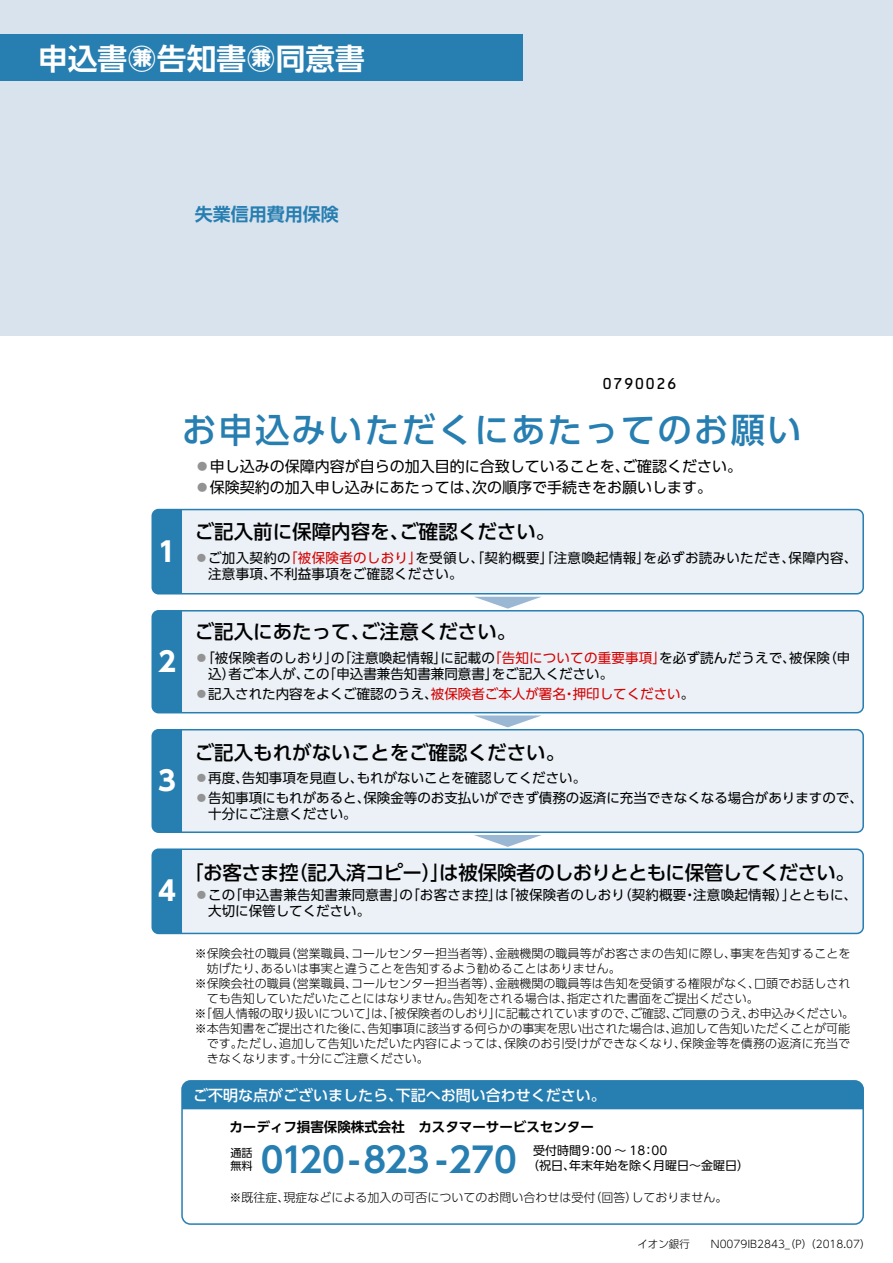
<style>
.page{position:relative;width:893px;height:1263px;background:#fff}
.page>*{position:absolute;margin:0;border:0;box-sizing:border-box;transform-origin:0 0}
.t1{font:500 34.5px "UD Shin Go Pro";letter-spacing:.06em;color:#277eb1}
.t2{font:700 34.5px "UD Shin Go Pro De";letter-spacing:-.02em;color:#277eb1}
.t3{font:700 29.7px "UD Shin Go Pro De";color:#fff}
.t4{font:700 27px "UD Shin Go Pro";color:#fff}
.t5{font:500 19.5px "UD Shin Go Pro";color:#000}
.t6{font:500 19.5px "UD Shin Go Pro";letter-spacing:-.03em;color:#000}
.t7{font:700 18.9px "UD Shin Go Pro";color:#fff}
.t8{font:700 18px "UD Shin Go Pro De";color:#277eb1}
.t9{font:15px "UD Shin Go Pro";color:#000}
.t10{font:500 15px "UD Shin Go Pro";color:#fff}
.t11{font:15px "OCRB Std";color:#000}
.t12{font:13.5px/16.5px "UD Shin Go Pro";letter-spacing:.015em;color:#000}
.t13{font:13.5px "UD Shin Go Pro";color:#d50000}
.t14{font:700 13.5px "UD Shin Go Pro De";color:#000}
.t15{font:300 12px "UD Shin Go Pro";color:#000}
.t16{font:12px/15px "UD Shin Go Pro";color:#000}
.t17{font:11.1px/13.5px "UD Shin Go Pro";color:#000}
.t18{font:300 10.5px "UD Shin Go Pro";color:#000}
.s1{color:#939393}
.s2{color:#d50000}
.s3{color:#000}
</style>
<div class="page">
<div style="left:0;top:0;width:893px;height:336px;background:#d8e3ed"></div>
<div style="left:0;top:34px;width:523px;height:47px;background:#277eb1"></div>
<svg style="left:475px;top:597px;width:66px;height:12px"></svg>
<div style="left:152px;top:509px;width:711px;height:85px;background:#ebf1f6;border-radius:6px"></div>
<div style="left:151px;top:509px;width:713px;height:85px;border:2px solid #277eb1;border-radius:6px"></div>
<svg style="left:474px;top:715px;width:67px;height:12px"></svg>
<div style="left:152px;top:611px;width:711px;height:102px;background:#ebf1f6;border-radius:6px"></div>
<div style="left:151px;top:610px;width:713px;height:103px;border:2px solid #277eb1;border-radius:6px"></div>
<svg style="left:474px;top:835px;width:67px;height:12px"></svg>
<div style="left:152px;top:730px;width:711px;height:102px;background:#ebf1f6;border-radius:6px"></div>
<div style="left:151px;top:729px;width:713px;height:104px;border:2px solid #277eb1;border-radius:6px"></div>
<div style="left:152px;top:849px;width:711px;height:84px;background:#ebf1f6;border-radius:6px"></div>
<div style="left:151px;top:848px;width:713px;height:86px;border:2px solid #277eb1;border-radius:6px"></div>
<div style="left:184px;top:1083px;width:677px;height:26px;background:#277eb1"></div>
<div style="left:181px;top:1080px;width:683px;height:145px;border:2px solid #277eb1;border-radius:9px"></div>
<div style="left:152px;top:849px;width:30px;height:84px;background:#277eb1"></div>
<div style="left:152px;top:730px;width:30px;height:102px;background:#277eb1"></div>
<div style="left:152px;top:611px;width:30px;height:101px;background:#277eb1"></div>
<div style="left:152px;top:509px;width:30px;height:85px;background:#277eb1"></div>
<h2 class="t3" style="left:38px;top:34px;width:328px">申込書○告知書○同意書</h2>
<h3 class="t7" style="left:133px;top:43px;width:20px">兼</h3>
<h3 class="t7" style="left:252px;top:43px;width:20px">兼</h3>
<h3 class="t8" style="left:195px;top:199px;width:145px">失業信用費用保険</h3>
<p class="t11" style="left:602px;top:375px;width:77px">0790026</p>
<h3 class="t4" style="left:158px;top:529px;width:19px">1</h3>
<h1 class="t1" style="left:182px;top:401px;width:621px">お申込みいただくにあたってのお願い</h1>
<p class="t9" style="left:195px;top:454px;width:549px"><span class="s1">●</span>申し込みの保障内容が自らの加入目的に合致していることを、ご確認ください。</p>
<p class="t9" style="left:195px;top:475px;width:519px"><span class="s1">●</span>保険契約の加入申し込みにあたっては、次の順序で手続きをお願いします。</p>
<h3 class="t5" style="left:195px;top:516px;width:362px">ご記入前に保障内容を、ご確認ください。</h3>
<p class="t12" style="left:208px;top:549px;width:651px;text-indent:-13px"><span class="s1">●</span>ご加入契約の<span class="s2">「被保険者のしおり」</span>を受領し、「契約概要」「注意喚起情報」を必ずお読みいただき、保障内容、注意事項、不利益事項をご確認ください。</p>
<h3 class="t4" style="left:158px;top:639px;width:19px">2</h3>
<h3 class="t5" style="left:195px;top:616px;width:323px">ご記入にあたって、ご注意ください。</h3>
<p class="t12" style="left:208px;top:649px;width:644px;text-indent:-13px"><span class="s1">●</span>「被保険者のしおり」の「注意喚起情報」に記載の<span class="s2">「告知についての重要事項」</span>を必ず読んだうえで、被保険（申込）者ご本人が、この「申込書兼告知書兼同意書」をご記入ください。</p>
<p class="t13" style="left:195px;top:682px;width:501px"><span class="s1">●</span><span class="s3">記入された内容をよくご確認のうえ、</span>被保険者ご本人が署名・押印してください<span class="s3">。</span></p>
<h3 class="t4" style="left:158px;top:759px;width:19px">3</h3>
<h3 class="t4" style="left:158px;top:869px;width:19px">4</h3>
<h3 class="t5" style="left:195px;top:737px;width:372px">ご記入もれがないことをご確認ください。</h3>
<p class="t12" style="left:195px;top:769px;width:393px"><span class="s1">●</span>再度、告知事項を見直し、もれがないことを確認してください。</p>
<p class="t12" style="left:208px;top:789px;width:656px;text-indent:-13px"><span class="s1">●</span>告知事項にもれがあると、保険金等のお支払いができず債務の返済に充当できなくなる場合がありますので、十分にご注意ください。</p>
<h3 class="t6" style="left:184px;top:856px;width:672px">「お客さま控（記入済コピー）」は被保険者のしおりとともに保管してください。</h3>
<p class="t12" style="left:208px;top:886px;width:650px;text-indent:-13px"><span class="s1">●</span>この「申込書兼告知書兼同意書」の「お客さま控」は「被保険者のしおり（契約概要・注意喚起情報）」とともに、大切に保管してください。</p>
<p class="t15" style="left:195px;top:943px;width:657px">※保険会社の職員（営業職員、コールセンター担当者等）、金融機関の職員等がお客さまの告知に際し、事実を告知することを</p>
<p class="t15" style="left:207px;top:958px;width:415px">妨げたり、あるいは事実と違うことを告知するよう勧めることはありません。</p>
<p class="t15" style="left:195px;top:973px;width:657px">※保険会社の職員（営業職員、コールセンター担当者等）、金融機関の職員等は告知を受領する権限がなく、口頭でお話しされ</p>
<p class="t15" style="left:207px;top:988px;width:553px">ても告知していただいたことにはなりません。告知をされる場合は、指定された書面をご提出ください。</p>
<p class="t15" style="left:194px;top:1003px;width:661px">※「個人情報の取り扱いについて」は、「被保険者のしおり」に記載されていますので、ご確認、ご同意のうえ、お申込みください。</p>
<p class="t15" style="left:195px;top:1018px;width:657px">※本告知書をご提出された後に、告知事項に該当する何らかの事実を思い出された場合は、追加して告知いただくことが可能</p>
<p class="t15" style="left:207px;top:1033px;width:645px">です。ただし、追加して告知いただいた内容によっては、保険のお引受けができなくなり、保険金等を債務の返済に充当で</p>
<p class="t15" style="left:207px;top:1048px;width:223px">きなくなります。十分にご注意ください。</p>
<p class="t10" style="left:193px;top:1083px;width:414px">ご不明な点がございましたら、下記へお問い合わせください。</p>
<p class="t14" style="left:229px;top:1116px;width:366px">カーディフ損害保険株式会社　カスタマーサービスセンター</p>
<p class="t17" style="left:230px;top:1145px;width:24px">通話無料</p>
<h1 class="t2" style="left:261px;top:1132px;width:258px">0120-823 -270</h1>
<p class="t16" style="left:527px;top:1143px;width:223px;text-indent:6px">受付時間9：00 ～ 18：00<br>（祝日、年末年始を除く月曜日～金曜日）</p>
<p class="t15" style="left:229px;top:1187px;width:499px">※既往症、現症などによる加入の可否についてのお問い合わせは受付（回答）しておりません。</p>
<p class="t18" style="left:637px;top:1235px;width:235px">イオン銀行　　N0079IB2843_（P）（2018.07）</p>
</div>
